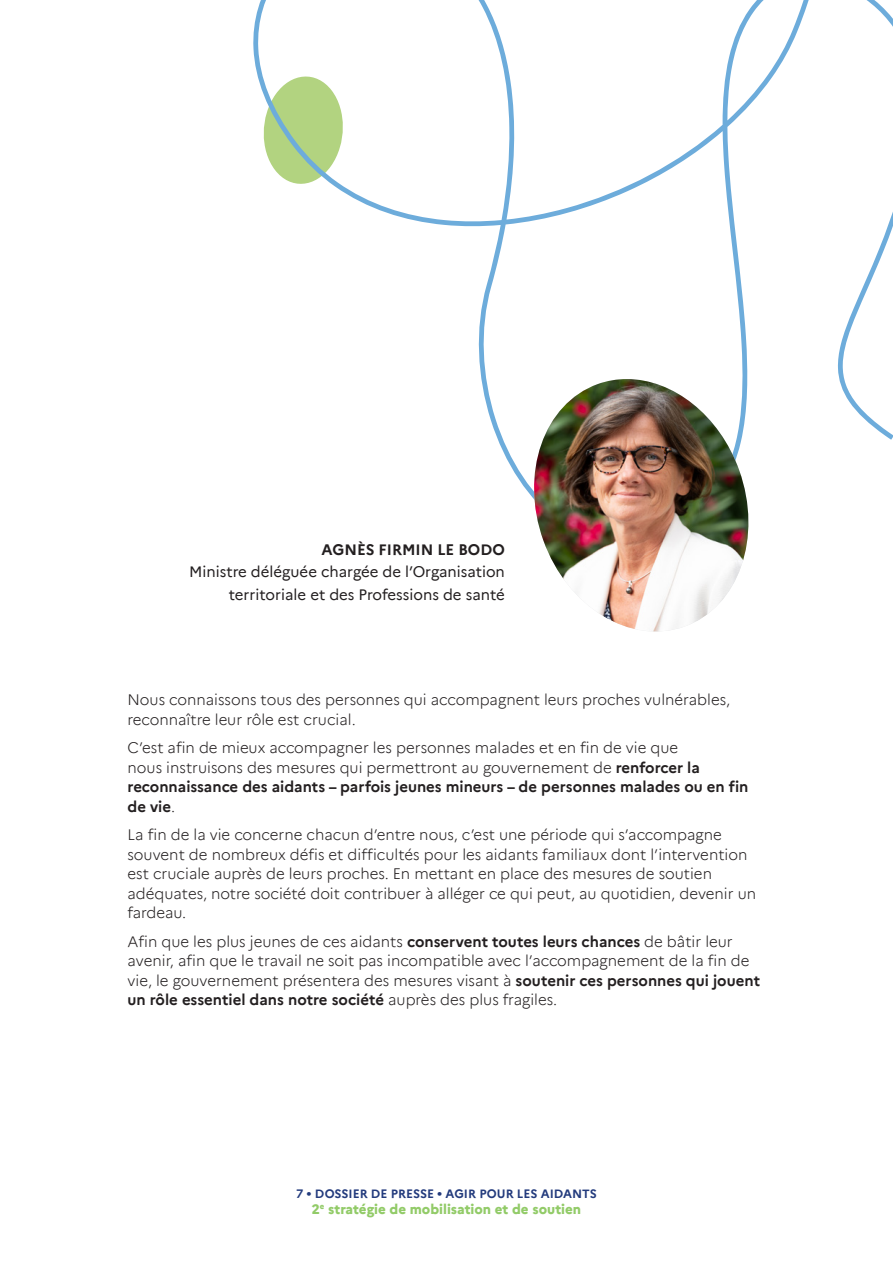
<style>
.page{position:relative;width:893px;height:1263px;background:#fff}
.page>*{position:absolute;margin:0;border:0;box-sizing:border-box;transform-origin:0 0}
.Edito{font:300 15px/19.5px "Marianne";color:#231f20}
.t1{font:15px/22.5px "Marianne";color:#231f20;text-align:right}
.t2{font:700 15px "Marianne";color:#231f20}
.t3{font:800 13.5px "Marianne";color:#92cb68}
.t4{font:700 12px "Marianne";color:#233b7d}
.s1{font-weight:700}
</style>
<div class="page">
<svg style="left:253px;top:0;width:640px;height:479px"></svg>
<svg style="left:519px;top:365px;width:244px;height:128px"></svg>
<img style="left:529px;top:379px;width:225px;height:253px">
<p class="t2" style="left:321px;top:538px;width:185px">AGNÈS FIRMIN LE BODO</p>
<p class="t1" style="left:189px;top:559px;width:317px">Ministre déléguée chargée de l’Organisation territoriale et des Professions de santé</p>
<p class="Edito" style="left:128px;top:689px;width:604px">Nous connaissons tous des personnes qui accompagnent leurs proches vulnérables, reconnaître leur rôle est crucial.</p>
<p class="Edito" style="left:128px;top:737px;width:622px">C’est afin de mieux accompagner les personnes malades et en fin de vie que<br>nous instruisons des mesures qui permettront au gouvernement de <span class="s1">renforcer la reconnaissance des aidants – parfois jeunes mineurs – de personnes malades ou en fin de vie</span>.</p>
<p class="Edito" style="left:128px;top:824px;width:630px">La fin de la vie concerne chacun d’entre nous, c’est une période qui s’accompagne souvent de nombreux défis et difficultés pour les aidants familiaux dont l’intervention est cruciale auprès de leurs proches. En mettant en place des mesures de soutien adéquates, notre société doit contribuer à alléger ce qui peut, au quotidien, devenir un fardeau.</p>
<p class="Edito" style="left:128px;top:930px;width:634px">Afin que les plus jeunes de ces aidants <span class="s1">conservent toutes leurs chances</span> de bâtir leur avenir, afin que le travail ne soit pas incompatible avec l’accompagnement de la fin de vie, le gouvernement présentera des mesures visant à <span class="s1">soutenir ces personnes qui jouent un rôle essentiel dans notre société</span> auprès des plus fragiles.</p>
<p class="t4" style="left:296px;top:1184px;width:302px">7 • DOSSIER DE PRESSE • AGIR POUR LES AIDANTS</p>
<p class="t3" style="left:312px;top:1198px;width:271px">2<sup>e</sup> stratégie de mobilisation et de soutien</p>
</div>
